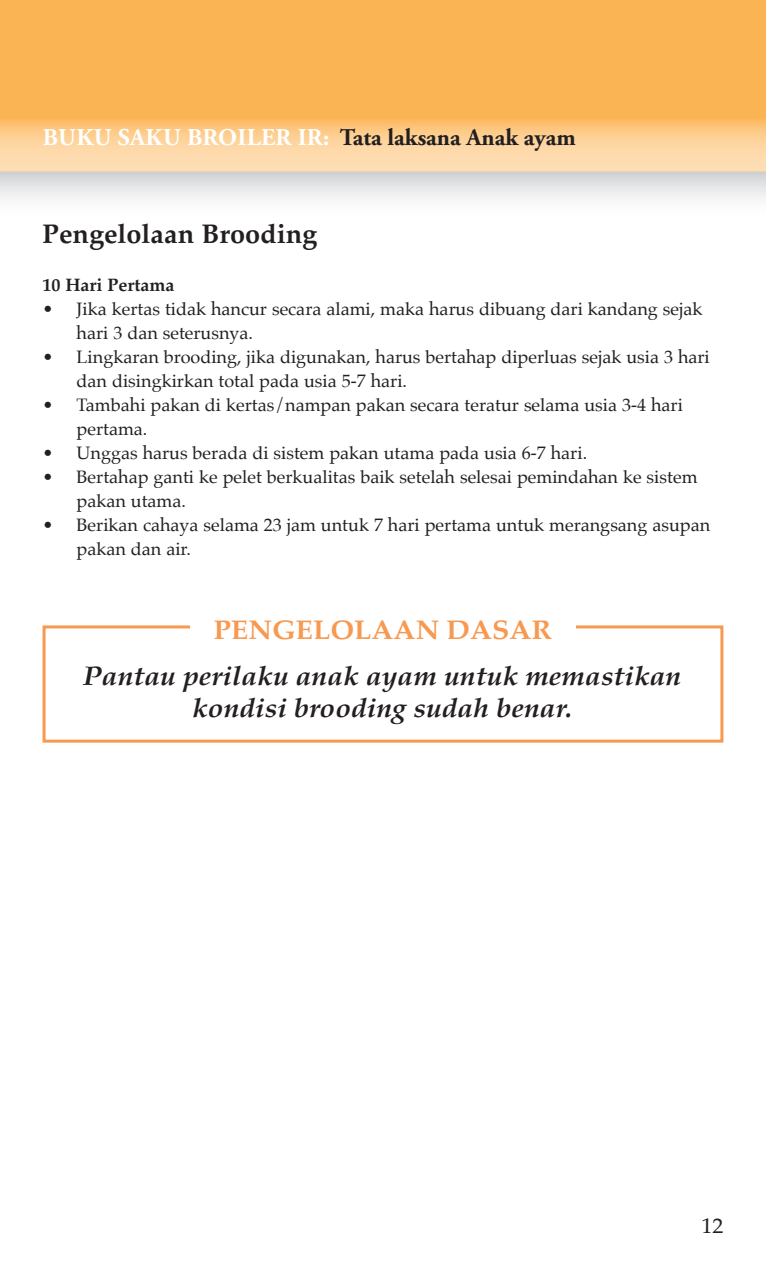
<style>
.page{position:relative;width:766px;height:1276px;background:#fff}
.page>*{position:absolute;margin:0;border:0;box-sizing:border-box;transform-origin:0 0}
.t1{font:italic 700 27px/32.4px "Palatino";color:#231f20;text-align:center;scale:1.05 1}
.t2{font:700 27px "Palatino";color:#231f20}
.t3{font:700 27px "Palatino";color:#f79950;scale:1.05 1}
.t4{font:700 24px "Adobe Garamond Pro";color:#231f20}
.t5{font:21px "Palatino";color:#231f20;scale:1.05 1}
.t6{font:18px/24px "Palatino";color:#231f20}
.t7{font:700 18px "Palatino";color:#231f20}
.s1{color:#fff}
</style>
<div class="page">
<img style="left:0;top:0;width:765px;height:199px">
<div style="left:43px;top:625px;width:680px;height:117px;border:3px solid #f79950"></div>
<div style="left:190px;top:616px;width:385px;height:22px;background:#fff"></div>
<h2 class="t4" style="left:43px;top:123px;width:534px"><span class="s1">BUKU SAKU BROILER IR:</span> Tata laksana Anak ayam</h2>
<h1 class="t2" style="left:43px;top:210px;width:276px">Pengelolaan Brooding</h1>
<p class="t7" style="left:43px;top:269px;width:133px">10 Hari Pertama</p>
<p class="t6" style="left:77px;top:296px;width:627px;text-indent:-34px">• Jika kertas tidak hancur secara alami, maka harus dibuang dari kandang sejak hari 3 dan seterusnya.</p>
<p class="t6" style="left:77px;top:344px;width:634px;text-indent:-34px">• Lingkaran brooding, jika digunakan, harus bertahap diperluas sejak usia 3 hari dan disingkirkan total pada usia 5-7 hari.</p>
<p class="t6" style="left:77px;top:392px;width:607px;text-indent:-34px">• Tambahi pakan di kertas/nampan pakan secara teratur selama usia 3-4 hari pertama.</p>
<p class="t6" style="left:43px;top:440px;width:546px">• Unggas harus berada di sistem pakan utama pada usia 6-7 hari.</p>
<p class="t6" style="left:77px;top:464px;width:622px;text-indent:-34px">• Bertahap ganti ke pelet berkualitas baik setelah selesai pemindahan ke sistem pakan utama.</p>
<p class="t6" style="left:77px;top:512px;width:635px;text-indent:-34px">• Berikan cahaya selama 23 jam untuk 7 hari pertama untuk merangsang asupan pakan dan air.</p>
<h1 class="t3" style="left:214px;top:606px;width:323px">PENGELOLAAN DASAR</h1>
<h1 class="t1" style="left:83px;top:659px;width:571px">Pantau perilaku anak ayam untuk memastikan kondisi brooding sudah benar.</h1>
<p class="t5" style="left:701px;top:1208px;width:23px">12</p>
</div>
